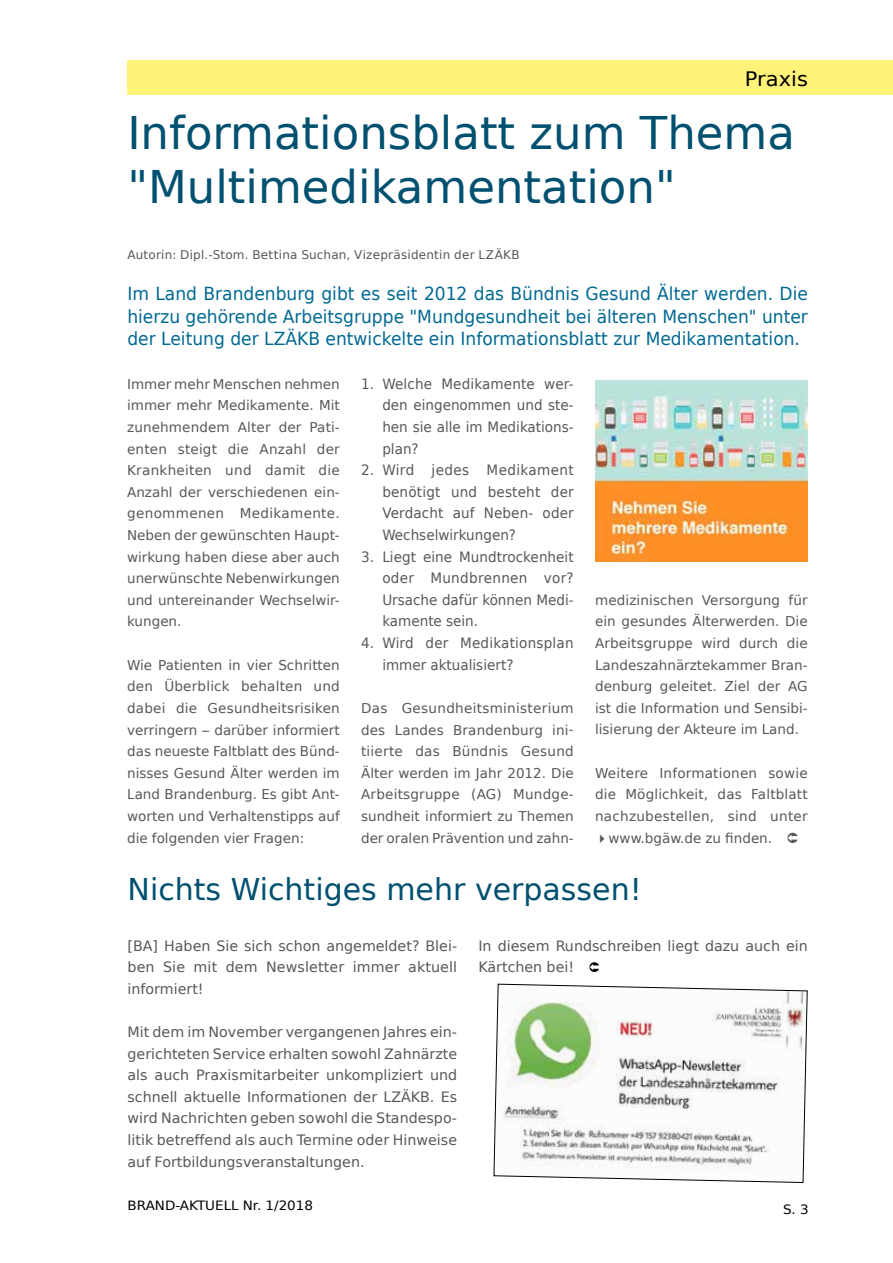
<style>
.page{position:relative;width:893px;height:1263px;background:#fff}
.page>*{position:absolute;margin:0;border:0;box-sizing:border-box;transform-origin:0 0}
.t1{font:45px/54px "Bitstream Vera Sans";color:#00506f}
.t2{font:30px "Bitstream Vera Sans";color:#00506f}
.t3{font:19.95px "Bitstream Vera Sans";color:#000;scale:1.05 1}
.t4{font:18px/22.5px "Bitstream Vera Sans";color:#006992;text-align:justify;scale:.95 1}
.t5{font:14.25px/21.6px "Bitstream Vera Sans";color:#58585a;text-align:justify}
.t6{font:14.25px/21.6px "Bitstream Vera Sans";color:#58585a;text-align:justify;scale:.95 1}
.t7{font:13.5px/21.6px "Bitstream Vera Sans";color:#58585a;text-align:justify}
.t8{font:12.9px "Bitstream Vera Sans";color:#000;scale:1.05 1}
.t9{font:12px "Bitstream Vera Sans";letter-spacing:.015em;color:#58585a}
</style>
<div class="page">
<div style="left:128px;top:60px;width:765px;height:34px;background:#fff379"></div>
<img style="left:595px;top:380px;width:213px;height:182px">
<svg style="left:493px;top:983px;width:315px;height:200px"></svg>
<h3 class="t3" style="left:745px;top:68px;width:62px">Praxis</h3>
<h1 class="t1" style="left:127px;top:106px;width:669px">Informationsblatt zum Thema "Multimedikamentation"</h1>
<p class="t9" style="left:127px;top:248px;width:394px">Autorin: Dipl.-Stom. Bettina Suchan, Vizepräsidentin der LZÄKB</p>
<h3 class="t4" style="left:127px;top:283px;width:718px">Im Land Brandenburg gibt es seit 2012 das Bündnis Gesund Älter werden. Die hierzu gehörende Arbeitsgruppe "Mundgesundheit bei älteren Menschen" unter der Leitung der LZÄKB entwickelte ein Informationsblatt zur Medikamentation.</h3>
<p class="t7" style="left:127px;top:373px;width:214px">Immer mehr Menschen nehmen immer mehr Medikamente. Mit zunehmendem Alter der Pati&shy;enten steigt die Anzahl der Krankheiten und damit die Anzahl der verschiedenen ein&shy;genommenen Medikamente.<br>Neben der gewünschten Haupt&shy;wirkung haben diese aber auch unerwünschte Nebenwirkungen und untereinander Wechselwir&shy;kungen.</p>
<p class="t7" style="left:127px;top:654px;width:214px">Wie Patienten in vier Schritten den Überblick behalten und dabei die Gesundheitsrisiken verringern – darüber informiert das neueste Faltblatt des Bünd&shy;nisses Gesund Älter werden im Land Brandenburg. Es gibt Ant&shy;worten und Verhaltenstipps auf die folgenden vier Fragen:</p>
<p class="t6" style="left:382px;top:373px;width:203px;text-indent:-21px">1. Welche Medikamente wer&shy;den eingenommen und ste&shy;hen sie alle im Medikations&shy;plan?</p>
<p class="t6" style="left:382px;top:459px;width:203px;text-indent:-21px">2. Wird jedes Medikament benötigt und besteht der Verdacht auf Neben- oder Wechselwirkungen?</p>
<p class="t6" style="left:382px;top:546px;width:203px;text-indent:-21px">3. Liegt eine Mundtrockenheit oder Mundbrennen vor?<br>Ursache dafür können Medi&shy;kamente sein.</p>
<p class="t6" style="left:382px;top:632px;width:203px;text-indent:-21px">4. Wird der Medikationsplan immer aktualisiert?</p>
<p class="t7" style="left:361px;top:697px;width:214px">Das Gesundheitsministerium des Landes Brandenburg ini&shy;tiierte das Bündnis Gesund Älter werden im Jahr 2012. Die Arbeitsgruppe (AG) Mundge&shy;sundheit informiert zu Themen der oralen Prävention und zahn-</p>
<p class="t7" style="left:595px;top:589px;width:214px">medizinischen Versorgung für ein gesundes Älterwerden. Die Arbeitsgruppe wird durch die Landeszahnärztekammer Bran&shy;denburg geleitet. Ziel der AG ist die Information und Sensibi&shy;lisierung der Akteure im Land.</p>
<p class="t7" style="left:595px;top:762px;width:214px">Weitere Informationen sowie die Möglichkeit, das Faltblatt nachzubestellen, sind unter</p>
<p class="t7" style="left:595px;top:827px;width:179px">✔www.bgäw.de zu finden.</p>
<h2 class="t2" style="left:128px;top:872px;width:516px">Nichts Wichtiges mehr verpassen!</h2>
<p class="t5" style="left:128px;top:935px;width:331px">[BA] Haben Sie sich schon angemeldet? Blei&shy;ben Sie mit dem Newsletter immer aktuell informiert!</p>
<p class="t5" style="left:128px;top:1021px;width:331px">Mit dem im November vergangenen Jahres ein&shy;gerichteten Service erhalten sowohl Zahnärzte als auch Praxismitarbeiter unkompliziert und schnell aktuelle Informationen der LZÄKB. Es wird Nachrichten geben sowohl die Standespo&shy;litik betreffend als auch Termine oder Hinweise auf Fortbildungsveranstaltungen.</p>
<p class="t5" style="left:478px;top:935px;width:331px">In diesem Rundschreiben liegt dazu auch ein<br>Kärtchen bei!</p>
<p class="t8" style="left:128px;top:1198px;width:178px">BRAND-AKTUELL Nr. 1/2018</p>
<p class="t8" style="left:783px;top:1202px;width:26px">S. 3</p>
</div>
